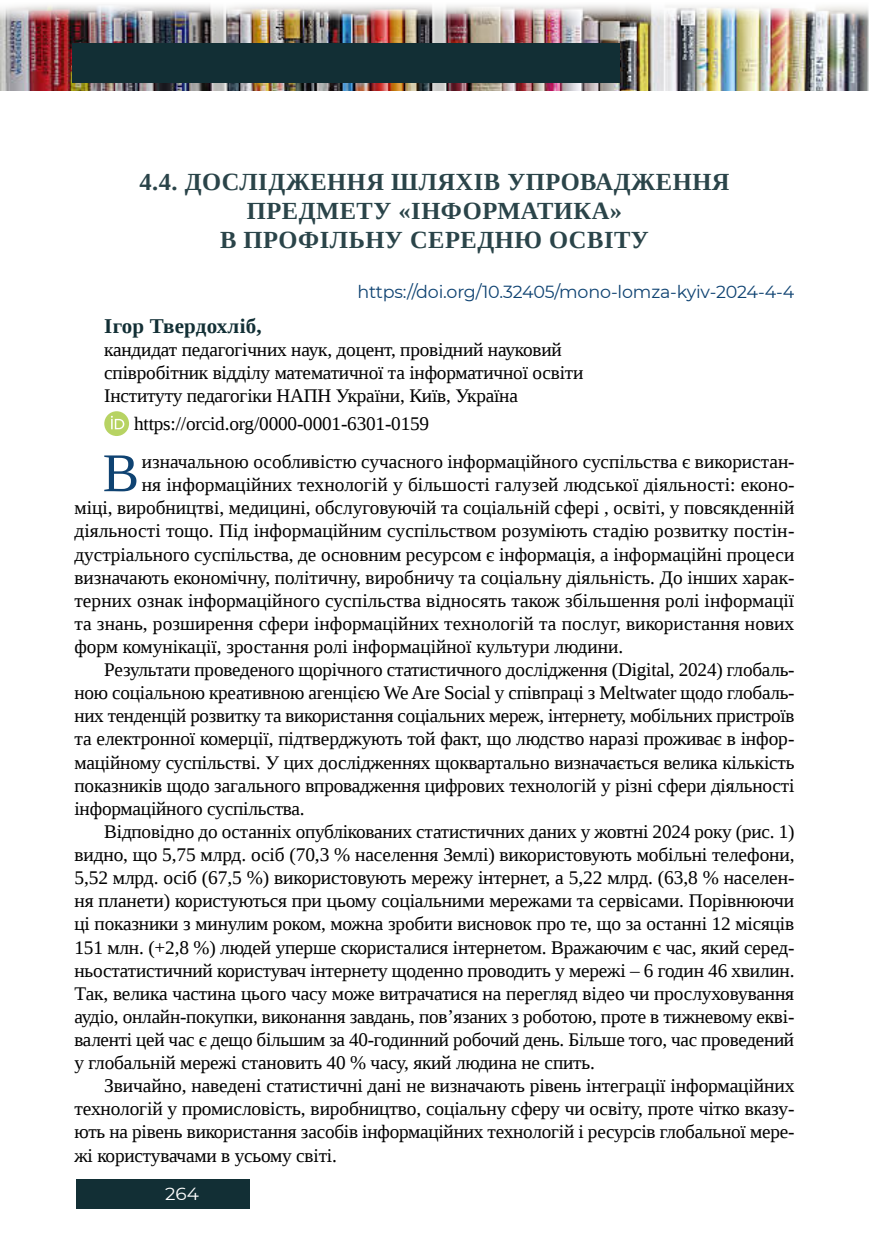
<style>
.page{position:relative;width:869px;height:1241px;background:#fff}
.page>*{position:absolute;margin:0;border:0;box-sizing:border-box;transform-origin:0 0}
.t1{font:54.6px "Liberation Serif";color:#0f4372}
.t2{font:700 24.5px/29.4px "Liberation Serif";letter-spacing:.02em;color:#2a4449;text-align:center}
.t3{font:700 21px "Liberation Serif";letter-spacing:.01em;color:#122f35}
.t4{font:19.25px/23.1px "Liberation Serif";letter-spacing:-.01em;color:#000}
.t5{font:17.5px "Montserrat";letter-spacing:-.01em;color:#0f4372}
.t6{font:17.5px "Montserrat";color:#fff;scale:1.05 1}
</style>
<div class="page">
<img style="left:0;top:4px;width:868px;height:86px">
<div style="left:72px;top:43px;width:547px;height:40px;background:#122f35"></div>
<div style="left:76px;top:1178px;width:173px;height:30px;background:#122f35"></div>
<svg style="left:104px;top:411px;width:25px;height:25px"></svg>
<svg style="left:111px;top:415px;width:13px;height:14px"></svg>
<p class="t2" style="left:139px;top:166px;width:591px">4.4. ДОСЛІДЖЕННЯ ШЛЯХІВ УПРОВАДЖЕННЯ<br>ПРЕДМЕТУ «ІНФОРМАТИКА»<br>В ПРОФІЛЬНУ СЕРЕДНЮ ОСВІТУ</p>
<p class="t5" style="left:357px;top:279px;width:438px">https://doi.org/10.32405/mono-lomza-kyiv-2024-4-4</p>
<p class="t3" style="left:104px;top:311px;width:159px">Ігор Твердохліб,</p>
<p class="t4" style="left:104px;top:337px;width:480px">кандидат педагогічних наук, доцент, провідний науковий співробітник відділу математичної та інформатичної освіти<br>Інституту педагогіки НАПН України, Київ, Україна</p>
<p class="t4" style="left:134px;top:412px;width:296px">https://orcid.org/0000-0001-6301-0159</p>
<h1 class="t1" style="left:103px;top:437px;width:38px">В</h1>
<p class="t4" style="left:142px;top:450px;width:654px">изначальною особливістю сучасного інформаційного суспільства є використан-</p>
<p class="t4" style="left:142px;top:473px;width:654px">ня інформаційних технологій у більшості галузей людської діяльності: еконо-</p>
<p class="t4" style="left:74px;top:496px;width:721px">міці, виробництві, медицині, обслуговуючій та соціальній сфері , освіті, у повсякденній</p>
<p class="t4" style="left:74px;top:519px;width:721px">діяльності тощо. Під інформаційним суспільством розуміють стадію розвитку постін-</p>
<p class="t4" style="left:74px;top:542px;width:721px">дустріального суспільства, де основним ресурсом є інформація, а інформаційні процеси</p>
<p class="t4" style="left:74px;top:565px;width:721px">визначають економічну, політичну, виробничу та соціальну діяльність. До інших харак-</p>
<p class="t4" style="left:74px;top:588px;width:721px">терних ознак інформаційного суспільства відносять також збільшення ролі інформації</p>
<p class="t4" style="left:74px;top:611px;width:721px">та знань, розширення сфери інформаційних технологій та послуг, використання нових</p>
<p class="t4" style="left:74px;top:634px;width:550px">форм комунікації, зростання ролі інформаційної культури людини.</p>
<p class="t4" style="left:104px;top:658px;width:691px">Результати проведеного щорічного статистичного дослідження (Digital, 2024) глобаль-</p>
<p class="t4" style="left:74px;top:681px;width:721px">ною соціальною креативною агенцією We Are Social у співпраці з Meltwater щодо глобаль-</p>
<p class="t4" style="left:74px;top:704px;width:721px">них тенденцій розвитку та використання соціальних мереж, інтернету, мобільних пристроїв</p>
<p class="t4" style="left:74px;top:727px;width:721px">та електронної комерції, підтверджують той факт, що людство наразі проживає в інфор-</p>
<p class="t4" style="left:74px;top:750px;width:721px">маційному суспільстві. У цих дослідженнях щоквартально визначається велика кількість</p>
<p class="t4" style="left:74px;top:773px;width:721px">показників щодо загального впровадження цифрових технологій у різні сфери діяльності</p>
<p class="t4" style="left:74px;top:796px;width:232px">інформаційного суспільства.</p>
<p class="t4" style="left:104px;top:819px;width:691px">Відповідно до останніх опублікованих статистичних даних у жовтні 2024 року (рис. 1)</p>
<p class="t4" style="left:74px;top:842px;width:721px">видно, що 5,75 млрд. осіб (70,3 % населення Землі) використовують мобільні телефони,</p>
<p class="t4" style="left:74px;top:865px;width:721px">5,52 млрд. осіб (67,5 %) використовують мережу інтернет, а 5,22 млрд. (63,8 % населен-</p>
<p class="t4" style="left:74px;top:889px;width:720px">ня планети) користуються при цьому соціальними мережами та сервісами. Порівнюючи</p>
<p class="t4" style="left:74px;top:912px;width:720px">ці показники з минулим роком, можна зробити висновок про те, що за останні 12 місяців</p>
<p class="t4" style="left:74px;top:935px;width:721px">151 млн. (+2,8 %) людей уперше скористалися інтернетом. Вражаючим є час, який серед-</p>
<p class="t4" style="left:74px;top:958px;width:721px">ньостатистичний користувач інтернету щоденно проводить у мережі – 6 годин 46 хвилин.</p>
<p class="t4" style="left:74px;top:981px;width:720px">Так, велика частина цього часу може витрачатися на перегляд відео чи прослуховування</p>
<p class="t4" style="left:74px;top:1004px;width:721px">аудіо, онлайн-покупки, виконання завдань, пов’язаних з роботою, проте в тижневому екві-</p>
<p class="t4" style="left:74px;top:1027px;width:720px">валенті цей час є дещо більшим за 40-годинний робочий день. Більше того, час проведений</p>
<p class="t4" style="left:74px;top:1050px;width:521px">у глобальній мережі становить 40 % часу, який людина не спить.</p>
<p class="t4" style="left:104px;top:1073px;width:691px">Звичайно, наведені статистичні дані не визначають рівень інтеграції інформаційних</p>
<p class="t4" style="left:74px;top:1096px;width:721px">технологій у промисловість, виробництво, соціальну сферу чи освіту, проте чітко вказу-</p>
<p class="t4" style="left:74px;top:1120px;width:721px">ють на рівень використання засобів інформаційних технологій і ресурсів глобальної мере-</p>
<p class="t4" style="left:74px;top:1143px;width:264px">жі користувачами в усьому світі.</p>
<p class="t6" style="left:165px;top:1181px;width:34px">264</p>
</div>
